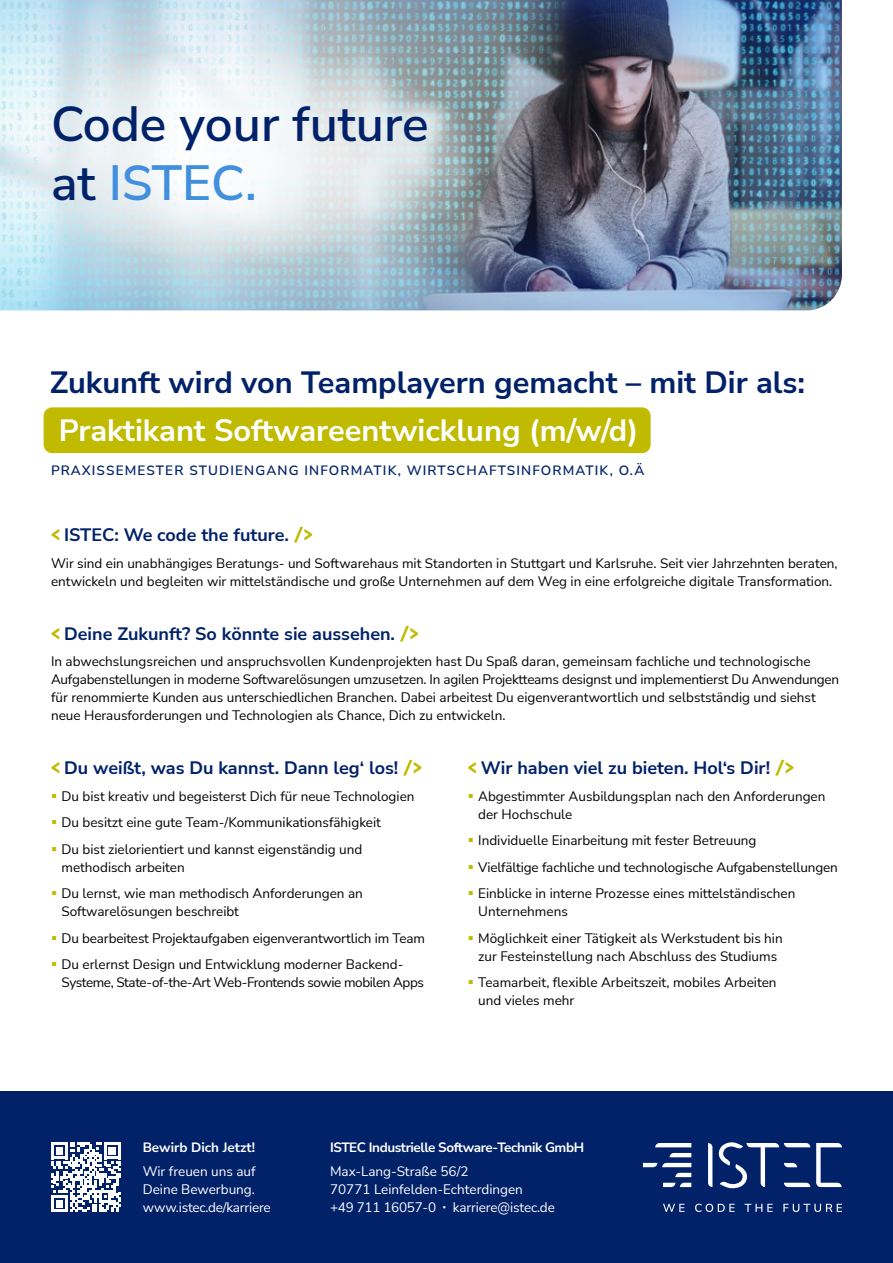
<style>
.page{position:relative;width:893px;height:1263px;background:#fff}
.page>*{position:absolute;margin:0;border:0;box-sizing:border-box;transform-origin:0 0}
.t1{font:600 49.5px/59.4px "Nunito Sans";color:#012169}
.t2{font:700 30.75px "Nunito Sans";color:#012169}
.t3{font:700 30.75px "Nunito Sans";color:#fff}
.t4{font:700 18px "Nunito Sans";color:#012169}
.t5{font:13.5px/26.5px "Nunito Sans";color:#000}
.t6{font:13.5px/18px "Nunito Sans";color:#fff}
.t7{font:600 13.5px "Nunito Sans";letter-spacing:.085em;color:#012169}
.t8{font:13.5px "Nunito Sans";letter-spacing:-.03em;color:#000}
.t9{font:700 13.5px "Nunito Sans";letter-spacing:-.03em;color:#fff}
.t10{font:700 13.5px "Nunito Sans";color:#fff}
.s1{color:#418fde}
.s2{font-family:"Rubik";color:#c0ba00}
.s3{font-family:"Finador"}
</style>
<div class="page">
<div style="left:0;top:1091px;width:893px;height:172px;background:#012169"></div>
<img style="left:0;top:0;width:842px;height:310px">
<svg style="left:0;top:47px;width:484px;height:217px"></svg>
<div style="left:44px;top:407px;width:607px;height:46px;background:#c0ba00;border-radius:9px"></div>
<svg style="left:51px;top:1142px;width:70px;height:70px"></svg>
<svg style="left:708px;top:1143px;width:4px;height:44px"></svg>
<svg style="left:655px;top:1143px;width:36px;height:4px"></svg>
<svg style="left:670px;top:1153px;width:21px;height:4px"></svg>
<svg style="left:643px;top:1163px;width:48px;height:4px"></svg>
<svg style="left:675px;top:1173px;width:16px;height:4px"></svg>
<svg style="left:663px;top:1183px;width:28px;height:4px"></svg>
<svg style="left:663px;top:1204px;width:21px;height:8px"></svg>
<svg style="left:695px;top:1204px;width:40px;height:8px"></svg>
<svg style="left:744px;top:1204px;width:29px;height:8px"></svg>
<svg style="left:783px;top:1204px;width:59px;height:8px"></svg>
<svg style="left:816px;top:1143px;width:26px;height:44px"></svg>
<svg style="left:719px;top:1142px;width:91px;height:46px"></svg>
<h1 class="t1" style="left:51px;top:92px;width:379px">Code your future at <span class="s1">ISTEC.</span></h1>
<h2 class="t2" style="left:50px;top:360px;width:757px">Zukunft wird von Teamplayern gemacht – mit Dir als:</h2>
<h2 class="t3" style="left:59px;top:408px;width:581px">Praktikant Softwareentwicklung (m/w/d)</h2>
<p class="t7" style="left:51px;top:461px;width:595px">PRAXISSEMESTER STUDIENGANG INFORMATIK, WIRTSCHAFTSINFORMATIK, O.Ä</p>
<h3 class="t4" style="left:51px;top:522px;width:263px"><span class="s2">&lt;</span> ISTEC: We code the future. <span class="s2">/&gt;</span></h3>
<p class="t5" style="left:51px;top:553px;width:788px;line-height:18px">Wir sind ein unabhängiges Beratungs- und Softwarehaus mit Standorten in Stuttgart und Karlsruhe. Seit vier Jahrzehnten beraten, entwickeln und begleiten wir mittelständische und große Unternehmen auf dem Weg in eine erfolgreiche digitale Transformation.</p>
<h3 class="t4" style="left:51px;top:621px;width:369px"><span class="s2">&lt;</span> Deine Zukunft? So könnte sie aussehen. <span class="s2">/&gt;</span></h3>
<p class="t5" style="left:51px;top:652px;width:790px;line-height:18px">In abwechslungsreichen und anspruchsvollen Kundenprojekten hast Du Spaß daran, gemeinsam fachliche und technologische Aufgabenstellungen in moderne Softwarelösungen umzusetzen. In agilen Projektteams designst und implementierst Du Anwendungen für renommierte Kunden aus unterschiedlichen Branchen. Dabei arbeitest Du eigenverantwortlich und selbstständig und siehst neue Herausforderungen und Technologien als Chance, Dich zu entwickeln.</p>
<h3 class="t4" style="left:51px;top:755px;width:373px"><span class="s2">&lt;</span> Du weißt, was Du kannst. Dann leg‘ los! <span class="s2">/&gt;</span></h3>
<p class="t5" style="left:62px;top:782px;width:354px">Du bist kreativ und begeisterst Dich für neue Technologien<br>Du besitzt eine gute Team-/Kommunikationsfähigkeit<br>Du bist zielorientiert und kannst eigenständig und</p>
<p class="t5" style="left:62px;top:853px;width:303px">methodisch arbeiten<br>Du lernst, wie man methodisch Anforderungen an</p>
<p class="t5" style="left:62px;top:898px;width:365px">Softwarelösungen beschreibt<br>Du bearbeitest Projektaufgaben eigenverantwortlich im Team<br>Du erlernst Design und Entwicklung moderner Backend-</p>
<p class="t8" style="left:62px;top:973px;width:364px">Systeme, State-of-the-Art Web-Frontends sowie mobilen Apps</p>
<h3 class="t4" style="left:468px;top:755px;width:328px"><span class="s2">&lt;</span> Wir haben viel zu bieten. Hol‘s Dir! <span class="s2">/&gt;</span></h3>
<p class="t5" style="left:478px;top:786px;width:349px;line-height:18px">Abgestimmter Ausbildungsplan nach den Anforderungen der Hochschule</p>
<p class="t5" style="left:478px;top:827px;width:361px">Individuelle Einarbeitung mit fester Betreuung<br>Vielfältige fachliche und technologische Aufgabenstellungen<br>Einblicke in interne Prozesse eines mittelständischen</p>
<p class="t5" style="left:478px;top:898px;width:306px">Unternehmens<br>Möglichkeit einer Tätigkeit als Werkstudent bis hin</p>
<p class="t5" style="left:478px;top:942px;width:300px">zur Festeinstellung nach Abschluss des Studiums<br>Teamarbeit, flexible Arbeitszeit, mobiles Arbeiten</p>
<p class="t5" style="left:478px;top:987px;width:98px">und vieles mehr</p>
<p class="t10" style="left:143px;top:1137px;width:114px">Bewirb Dich Jetzt!</p>
<p class="t9" style="left:330px;top:1137px;width:256px">ISTEC Industrielle Software-Technik GmbH</p>
<p class="t6" style="left:330px;top:1162px;width:226px">Max-Lang-Straße 56/2<br>70771 Leinfelden-Echterdingen<br>+49 711 16057-0 <span class="s3">•</span> karriere@istec.de</p>
<p class="t6" style="left:143px;top:1162px;width:130px">Wir freuen uns auf<br>Deine Bewerbung. www.istec.de/karriere</p>
</div>
